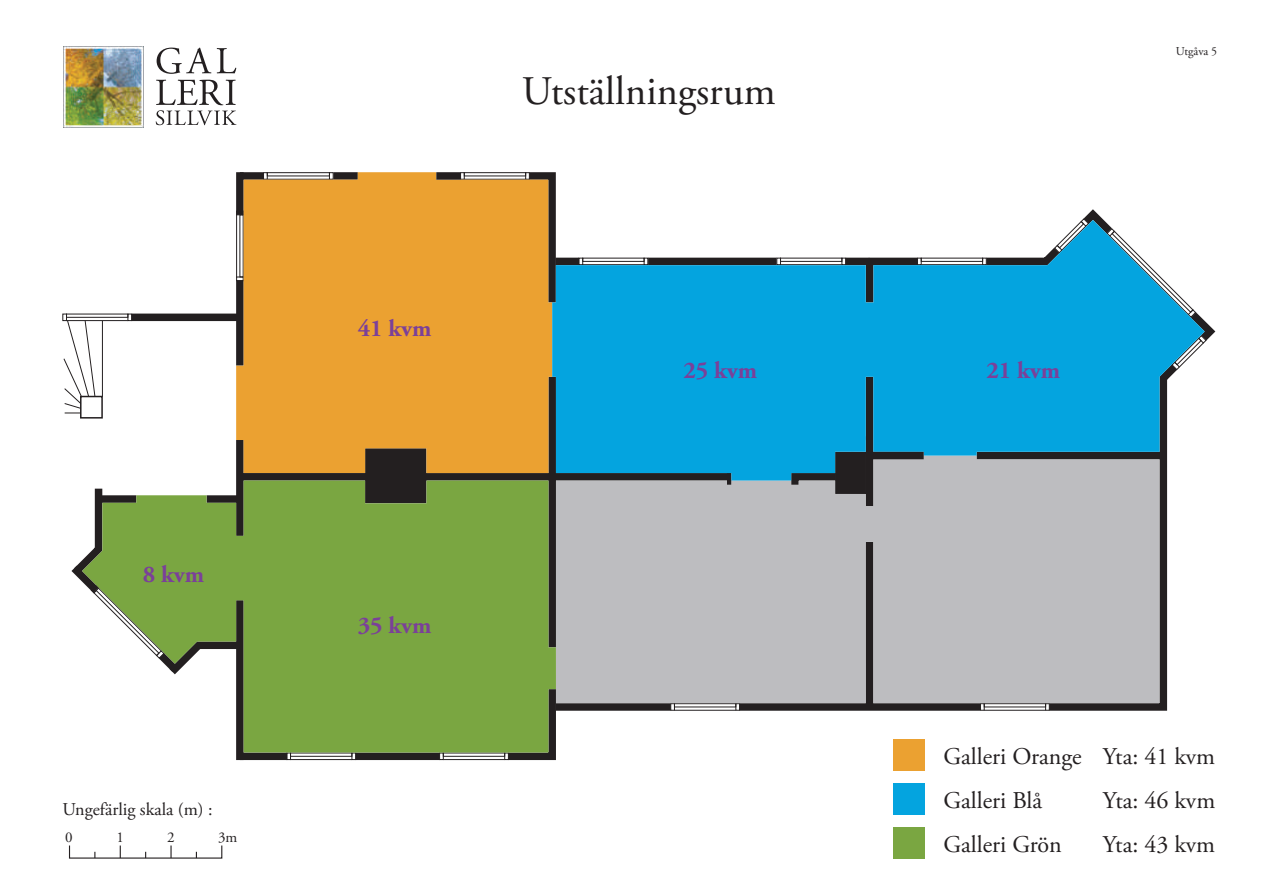
<style>
.page{position:relative;width:1263px;height:893px;background:#fff}
.page>*{position:absolute;margin:0;border:0;box-sizing:border-box;transform-origin:0 0}
.t1{font:40.5px "Adobe Garamond Pro";color:#231f20}
.t2{font:24px "Adobe Garamond Pro";color:#231f20}
.t3{font:700 24px "Adobe Garamond Pro";color:#7b4099}
.t4{font:18px "Adobe Garamond Pro";color:#231f20}
.t5{font:15px "Adobe Garamond Pro";color:#231f20}
.t6{font:12px "Adobe Garamond Pro";color:#231f20}
</style>
<div class="page">
<div style="left:236px;top:604px;width:8px;height:152px;background:#231f20"></div>
<div style="left:236px;top:440px;width:8px;height:96px;background:#231f20"></div>
<div style="left:132px;top:314px;width:105px;height:7px;background:#231f20"></div>
<div style="left:240px;top:473px;width:489px;height:8px;background:#231f20"></div>
<svg style="left:552px;top:172px;width:4px;height:48px"></svg>
<div style="left:739px;top:703px;width:241px;height:8px;background:#231f20"></div>
<svg style="left:1042px;top:481px;width:126px;height:230px;background:#413e3f"></svg>
<svg style="left:980px;top:703px;width:4px;height:8px"></svg>
<div style="left:1045px;top:703px;width:5px;height:8px;border:1px solid #231f20"></div>
<div style="left:984px;top:703px;width:62px;height:4px;border:1px solid #231f20"></div>
<hr style="left:984px;top:710px;width:61px;height:1px;background:#231f20">
<div style="left:670px;top:703px;width:5px;height:8px;border:1px solid #231f20"></div>
<div style="left:735px;top:703px;width:5px;height:8px;border:1px solid #231f20"></div>
<div style="left:674px;top:703px;width:62px;height:4px;border:1px solid #231f20"></div>
<hr style="left:674px;top:710px;width:62px;height:1px;background:#231f20">
<div style="left:556px;top:703px;width:115px;height:8px;background:#231f20"></div>
<svg style="left:440px;top:753px;width:4px;height:7px"></svg>
<div style="left:443px;top:753px;width:62px;height:4px;border:1px solid #231f20"></div>
<hr style="left:443px;top:759px;width:62px;height:1px;background:#231f20">
<div style="left:356px;top:752px;width:84px;height:8px;background:#231f20"></div>
<svg style="left:287px;top:753px;width:4px;height:7px"></svg>
<svg style="left:352px;top:753px;width:4px;height:7px"></svg>
<div style="left:290px;top:753px;width:62px;height:4px;border:1px solid #231f20"></div>
<hr style="left:290px;top:759px;width:62px;height:1px;background:#231f20">
<div style="left:240px;top:752px;width:47px;height:8px;background:#231f20"></div>
<svg style="left:71px;top:560px;width:11px;height:22px"></svg>
<svg style="left:128px;top:314px;width:4px;height:7px"></svg>
<div style="left:66px;top:314px;width:62px;height:4px;border:1px solid #231f20"></div>
<hr style="left:67px;top:320px;width:61px;height:1px;background:#231f20">
<svg style="left:1082px;top:209px;width:134px;height:133px"></svg>
<hr style="left:102px;top:321px;width:1px;height:76px;background:#231f20">
<div style="left:80px;top:396px;width:23px;height:23px;border:2px solid #231f20"></div>
<svg style="left:62px;top:314px;width:34px;height:100px"></svg>
<svg style="left:501px;top:703px;width:59px;height:58px"></svg>
<div style="left:556px;top:481px;width:603px;height:222px;background:#bdbdc0"></div>
<div style="left:236px;top:172px;width:316px;height:301px;background:#eba131"></div>
<svg style="left:82px;top:480px;width:474px;height:272px;fill:#7aa641"></svg>
<svg style="left:552px;top:220px;width:653px;height:261px;fill:#04a4df"></svg>
<div style="left:894px;top:740px;width:31px;height:31px;background:#eba131"></div>
<div style="left:894px;top:828px;width:31px;height:31px;background:#7aa641"></div>
<div style="left:894px;top:783px;width:31px;height:32px;background:#04a4df"></div>
<img style="left:63px;top:46px;width:80px;height:81px">
<svg style="left:157px;top:48px;width:54px;height:26px"></svg>
<svg style="left:217px;top:48px;width:19px;height:25px"></svg>
<svg style="left:156px;top:80px;width:80px;height:45px"></svg>
<div style="left:870px;top:452px;width:54px;height:7px;background:#231f20"></div>
<div style="left:436px;top:172px;width:25px;height:8px;background:#231f20"></div>
<svg style="left:170px;top:847px;width:2px;height:10px"></svg>
<p class="t3" style="left:143px;top:560px;width:63px">8 kvm</p>
<p class="t4" style="left:62px;top:799px;width:152px">Ungefärlig skala (m) :</p>
<p class="t5" style="left:65px;top:828px;width:9px">0</p>
<p class="t5" style="left:117px;top:828px;width:9px">1</p>
<p class="t5" style="left:167px;top:828px;width:9px">2</p>
<p class="t5" style="left:218px;top:828px;width:21px">3m</p>
<p class="t3" style="left:358px;top:314px;width:75px">41 kvm</p>
<h1 class="t1" style="left:522px;top:67px;width:255px">Utställningsrum</h1>
<p class="t3" style="left:683px;top:356px;width:75px">25 kvm</p>
<p class="t3" style="left:986px;top:356px;width:75px">21 kvm</p>
<p class="t6" style="left:1176px;top:44px;width:43px">Utgåva 5</p>
<p class="t3" style="left:358px;top:611px;width:75px">35 kvm</p>
<p class="t2" style="left:943px;top:742px;width:273px">Galleri Orange Yta: 41 kvm</p>
<p class="t2" style="left:943px;top:786px;width:100px">Galleri Blå</p>
<p class="t2" style="left:1103px;top:786px;width:114px">Yta: 46 kvm</p>
<p class="t2" style="left:943px;top:830px;width:120px">Galleri Grön</p>
<p class="t2" style="left:1103px;top:830px;width:114px">Yta: 43 kvm</p>
</div>
